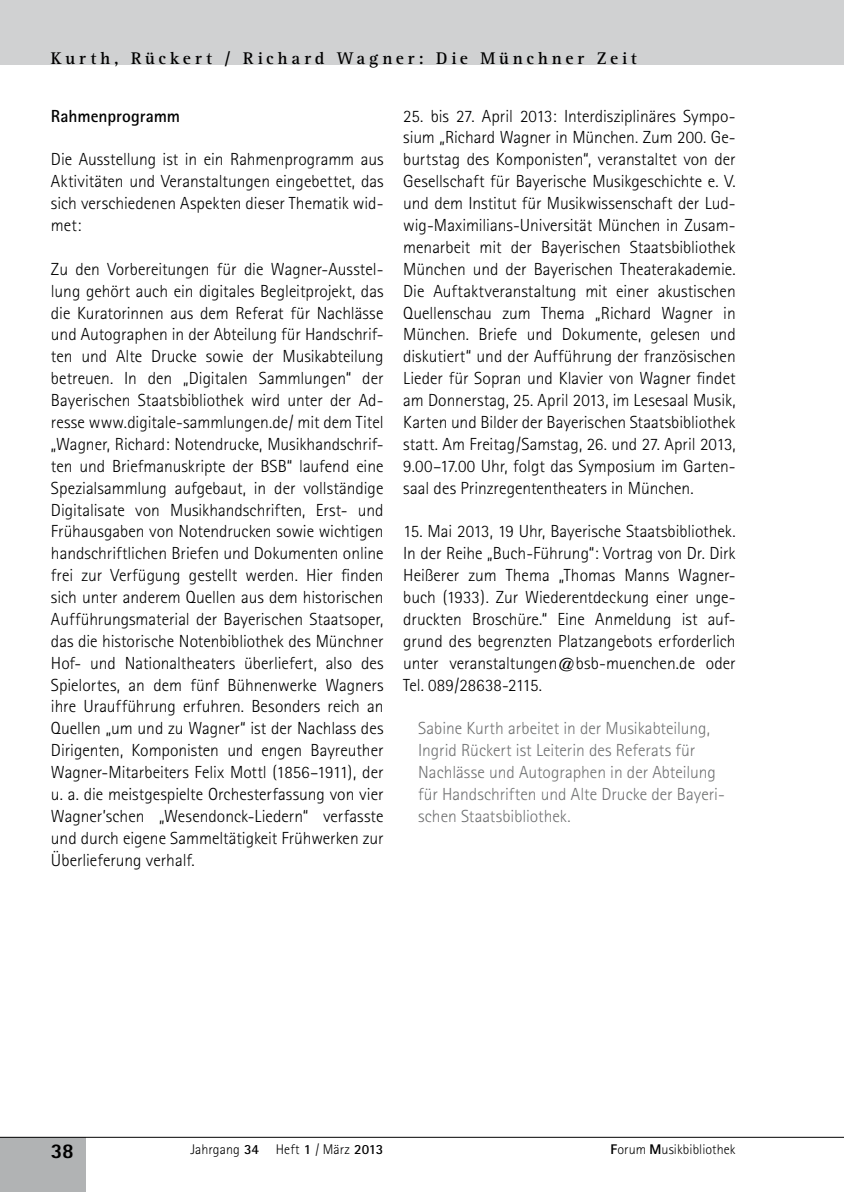
<style>
.page{position:relative;width:844px;height:1192px;background:#fff}
.page>*{position:absolute;margin:0;border:0;box-sizing:border-box;transform-origin:0 0}
.t1{font:800 21px "Rotis Sans Serif";color:#000}
.t2{font:300 17.5px/21.9px "Rotis Sans Serif";letter-spacing:-.005em;color:#000;text-align:justify}
.t3{font:300 17.5px/21.9px "Rotis Sans Serif";letter-spacing:-.005em;color:#707172}
.t4{font:700 17.5px "Rotis Serif";letter-spacing:.22em;color:#000}
.t5{font:700 17.5px "Rotis Sans Serif";letter-spacing:-.005em;color:#000}
.t6{font:300 14px "Rotis Sans Serif";letter-spacing:.01em;color:#000}
.s1{font-weight:700}
.s2{font-weight:800}
</style>
<div class="page">
<div style="left:0;top:0;width:843px;height:64px;background:#d0d1d2"></div>
<div style="left:0;top:1137px;width:85px;height:54px;background:#b1b3b4"></div>
<hr style="left:0;top:1136px;width:843px;height:1px;background:#000">
<p class="t4" style="left:51px;top:48px;width:587px">Kurth, Rückert / Richard Wagner: Die Münchner Zeit</p>
<p class="t5" style="left:51px;top:105px;width:131px">Rahmenprogramm</p>
<p class="t2" style="left:51px;top:148px;width:334px">Die Ausstellung ist in ein Rahmenprogramm aus Aktivitäten und Veranstaltungen eingebettet, das sich verschiedenen Aspekten dieser Thematik wid&shy;met:</p>
<p class="t2" style="left:51px;top:258px;width:334px">Zu den Vorbereitungen für die Wagner-Ausstel&shy;lung gehört auch ein digitales Begleitprojekt, das die Kuratorinnen aus dem Referat für Nachlässe und Autographen in der Abteilung für Handschrif&shy;ten und Alte Drucke sowie der Musikabteilung betreuen. In den „Digitalen Sammlungen“ der Bayerischen Staatsbibliothek wird unter der Ad&shy;resse www.digitale-sammlungen.de/ mit dem Titel „Wagner, Richard: Notendrucke, Musikhandschrif&shy;ten und Briefmanuskripte der BSB“ laufend eine Spezialsammlung aufgebaut, in der vollständige Digitalisate von Musikhandschriften, Erst- und Frühausgaben von Notendrucken sowie wichtigen handschriftlichen Briefen und Dokumenten online frei zur Verfügung gestellt werden. Hier finden sich unter anderem Quellen aus dem historischen Aufführungsmaterial der Bayerischen Staatsoper, das die historische Notenbibliothek des Münchner Hof- und Nationaltheaters überliefert, also des Spielortes, an dem fünf Bühnenwerke Wagners ihre Uraufführung erfuhren. Besonders reich an Quellen „um und zu Wagner“ ist der Nachlass des Dirigenten, Komponisten und engen Bayreuther Wagner-Mitarbeiters Felix Mottl (1856–1911), der u. a. die meistgespielte Orchesterfassung von vier Wagner’schen „Wesendonck-Liedern“ verfasste und durch eigene Sammeltätigkeit Frühwerken zur Überlieferung verhalf.</p>
<p class="t2" style="left:403px;top:105px;width:334px">25. bis 27. April 2013: Interdisziplinäres Sympo&shy;sium „Richard Wagner in München. Zum 200. Ge&shy;burtstag des Komponisten“, veranstaltet von der Gesellschaft für Bayerische Musikgeschichte e. V. und dem Institut für Musikwissenschaft der Lud&shy;wig-Maximilians-Universität München in Zusam&shy;menarbeit mit der Bayerischen Staatsbibliothek München und der Bayerischen Theaterakademie.<br>Die Auftaktveranstaltung mit einer akustischen Quellenschau zum Thema „Richard Wagner in München. Briefe und Dokumente, gelesen und diskutiert“ und der Aufführung der französischen Lieder für Sopran und Klavier von Wagner findet am Donnerstag, 25. April 2013, im Lesesaal Musik, Karten und Bilder der Bayerischen Staatsbibliothek statt. Am Freitag/Samstag, 26. und 27. April 2013, 9.00–17.00 Uhr, folgt das Symposium im Garten&shy;saal des Prinzregententheaters in München.</p>
<p class="t2" style="left:403px;top:520px;width:334px">15. Mai 2013, 19 Uhr, Bayerische Staatsbibliothek.<br>In der Reihe „Buch-Führung“: Vortrag von Dr. Dirk Heißerer zum Thema „Thomas Manns Wagner&shy;buch (1933). Zur Wiederentdeckung einer unge&shy;druckten Broschüre.“ Eine Anmeldung ist auf&shy;grund des begrenzten Platzangebots erforderlich unter veranstaltungen@bsb-muenchen.de oder Tel. 089/28638-2115.</p>
<p class="t3" style="left:418px;top:717px;width:308px">Sabine Kurth arbeitet in der Musikabteilung, Ingrid Rückert ist Leiterin des Referats für Nachlässe und Autographen in der Abteilung für Handschriften und Alte Drucke der Bayeri&shy;schen Staatsbibliothek.</p>
<p class="t1" style="left:51px;top:1137px;width:24px">38</p>
<p class="t6" style="left:190px;top:1140px;width:194px">Jahrgang <span class="s1">34</span> Heft <span class="s1">1</span> / März <span class="s1">2013</span></p>
<p class="t6" style="left:610px;top:1140px;width:127px"><span class="s2">F</span>orum <span class="s2">M</span>usikbibliothek</p>
</div>
